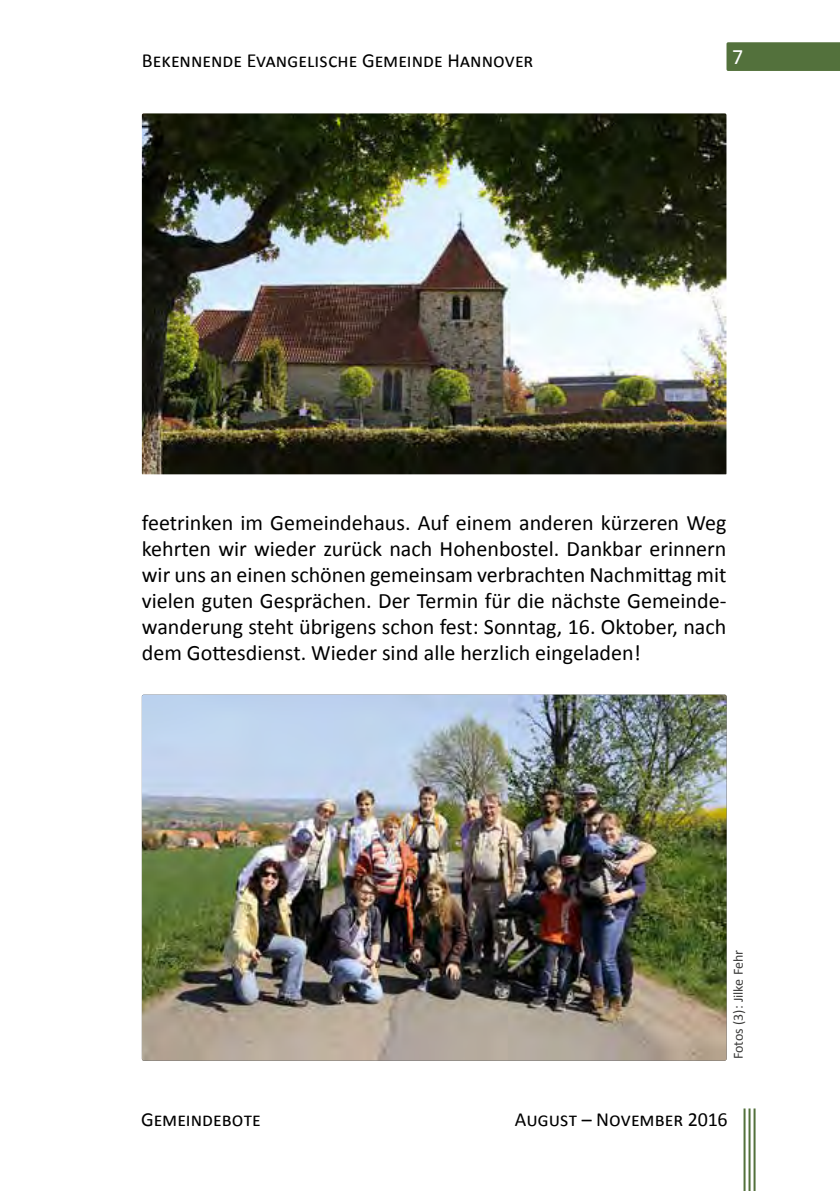
<style>
.page{position:relative;width:840px;height:1191px;background:#fff}
.page>*{position:absolute;margin:0;border:0;box-sizing:border-box;transform-origin:0 0}
.t1{font:22px/26px "Calibri";color:#000;text-align:justify}
.t2{font:22px "Calibri";color:#fff}
.t3{font:20px "Calibri";color:#000}
.t4{font:14px "Calibri";letter-spacing:-.005em;color:#3a3a39}
</style>
<div class="page">
<hr style="left:753px;top:1108px;width:2px;height:83px;background:#53713c">
<hr style="left:748px;top:1108px;width:2px;height:83px;background:#53713c">
<hr style="left:743px;top:1108px;width:2px;height:83px;background:#53713c">
<div style="left:726px;top:42px;width:113px;height:29px;background:#53713c"></div>
<img style="left:142px;top:694px;width:584px;height:366px">
<img style="left:142px;top:113px;width:584px;height:361px">
<p class="t3" style="left:142px;top:46px;width:393px">Bekennende Evangelische Gemeinde Hannover</p>
<p class="t2" style="left:731px;top:41px;width:13px">7</p>
<p class="t1" style="left:142px;top:508px;width:585px">feetrinken im Gemeindehaus. Auf einem anderen kürzeren Weg kehrten wir wieder zurück nach Hohenbostel. Dankbar erinnern wir uns an einen schönen gemeinsam verbrachten Nachmittag mit vielen guten Gesprächen. Der Termin für die nächste Gemeinde&shy;wanderung steht übrigens schon fest: Sonntag, 16. Oktober, nach dem Gottesdienst. Wieder sind alle herzlich eingeladen!</p>
<p class="t4" style="left:728px;top:1059px;width:111px;rotate:-90deg">Fotos (3): Jilke Fehr</p>
<p class="t3" style="left:141px;top:1105px;width:121px">Gemeindebote</p>
<p class="t3" style="left:514px;top:1105px;width:214px">August – November 2016</p>
</div>
